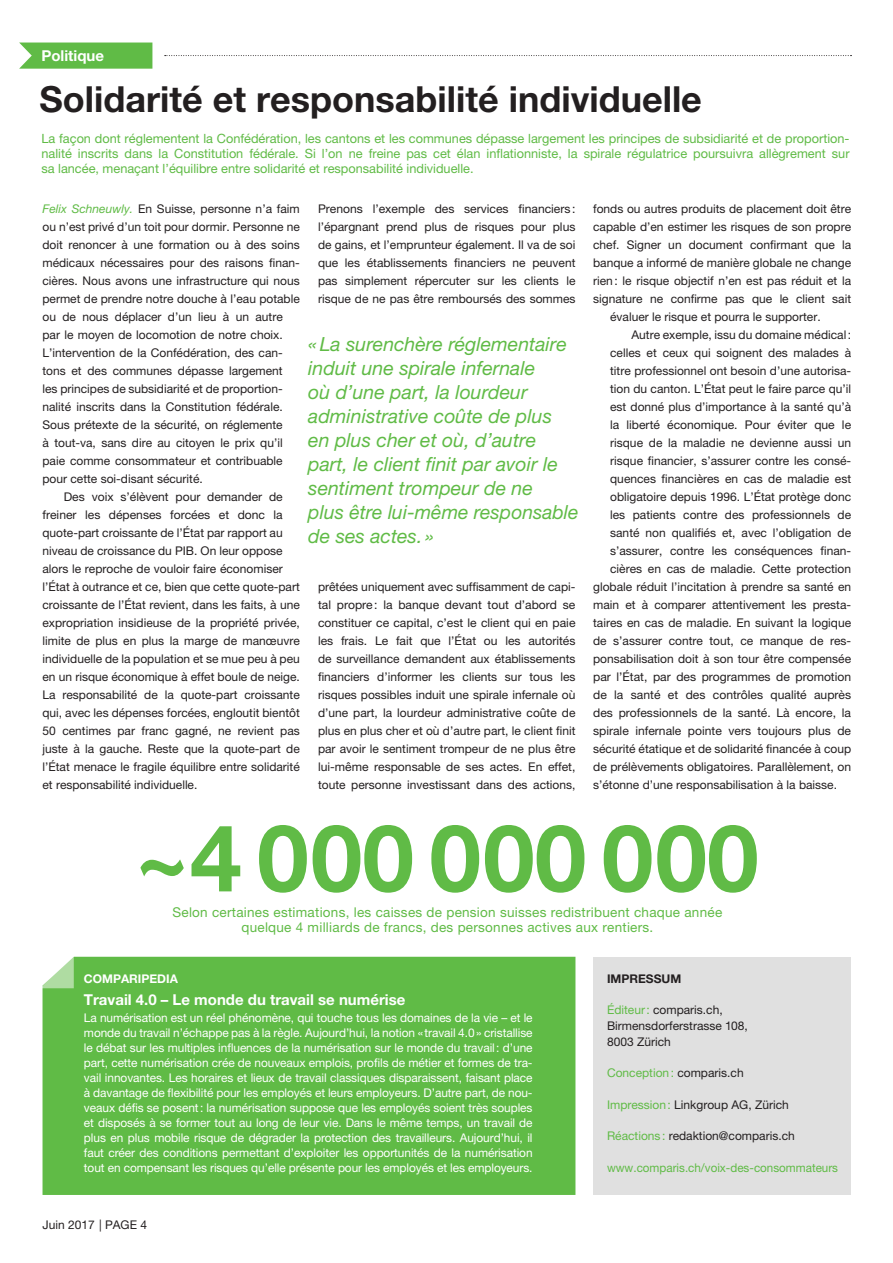
<style>
.page{position:relative;width:893px;height:1263px;background:#fff}
.page>*{position:absolute;margin:0;border:0;box-sizing:border-box;transform-origin:0 0}
.t1{font:700 93px "Helvetica Neue LT Pro";letter-spacing:.01em;color:#60bb46}
.t2{font:700 36px "Helvetica Neue LT Pro";color:#231f20}
.t3{font:italic 19.5px/24px "Helvetica Neue LT Pro";color:#60bb46}
.t4{font:700 15px "Helvetica Neue LT Pro";color:#fff}
.t5{font:13.5px/15px "Helvetica Neue LT Pro";letter-spacing:.02em;color:#60bb46;text-align:center}
.t6{font:12.75px/15px "Helvetica Neue LT Pro";color:#60bb46;text-align:justify}
.t7{font:12px/18px "Helvetica Neue LT Pro";color:#231f20}
.t8{font:12px/15px "Helvetica Neue LT Pro";letter-spacing:-.005em;color:#fff;text-align:justify}
.t9{font:12px "Helvetica Neue LT Pro";color:#60bb46}
.t10{font:700 12px "Helvetica Neue LT Pro";color:#fff}
.t11{font:700 12px "Helvetica Neue LT Pro";color:#231f20}
.s1{font-style:italic;color:#60bb46}
.s2{color:#60bb46}
.s3{color:#231f20}
</style>
<div class="page">
<svg style="left:19px;top:43px;width:133px;height:26px;background:#69bf51"></svg>
<div style="left:593px;top:957px;width:257px;height:237px;background:#e0e0e0"></div>
<div style="left:43px;top:957px;width:532px;height:238px;background:#60bb46"></div>
<div style="left:84px;top:974px;width:449px;height:35px;background:#60bb46"></div>
<svg style="left:42px;top:957px;width:32px;height:31px"></svg>
<svg style="left:165px;top:55px;width:686px;height:1px"></svg>
<p class="t4" style="left:41px;top:46px;width:64px">Politique</p>
<h2 class="t2" style="left:40px;top:77px;width:664px">Solidarité et responsabilité individuelle</h2>
<p class="t6" style="left:41px;top:131px;width:810px">La façon dont réglementent la Confédération, les cantons et les communes dépasse largement les principes de subsidiarité et de proportion&shy;nalité inscrits dans la Constitution fédérale. Si l’on ne freine pas cet élan inflationniste, la spirale régulatrice poursuivra allègrement sur sa lancée, menaçant l’équilibre entre solidarité et responsabilité individuelle.</p>
<p class="t7" style="left:43px;top:199px;width:259px"><span class="s1">Felix Schneuwly.</span> En Suisse, personne n’a faim ou n’est privé d’un toit pour dormir. Personne ne doit renoncer à une formation ou à des soins médicaux nécessaires pour des raisons finan&shy;cières. Nous avons une infrastructure qui nous permet de prendre notre douche à l’eau potable ou de nous déplacer d’un lieu à un autre par le moyen de locomotion de notre choix.<br>L’intervention de la Confédération, des can&shy;tons et des communes dépasse largement les principes de subsidiarité et de proportion&shy;nalité inscrits dans la Constitution fédérale.<br>Sous prétexte de la sécurité, on réglemente<br>à tout-va, sans dire au citoyen le prix qu’il paie comme consommateur et contribuable pour cette soi-disant sécurité.</p>
<p class="t7" style="left:43px;top:487px;width:259px;text-indent:21px">Des voix s’élèvent pour demander de freiner les dépenses forcées et donc la quote-part croissante de l’État par rapport au niveau de croissance du PIB. On leur oppose alors le reproche de vouloir faire économiser l’État à outrance et ce, bien que cette quote-part croissante de l’État revient, dans les faits, à une expropriation insidieuse de la propriété privée, limite de plus en plus la marge de manœuvre individuelle de la population et se mue peu à peu en un risque économique à effet boule de neige.<br>La responsabilité de la quote-part croissante qui, avec les dépenses forcées, engloutit bientôt 50 centimes par franc gagné, ne revient pas juste à la gauche. Reste que la quote-part de l’État menace le fragile équilibre entre solidarité et responsabilité individuelle.</p>
<p class="t7" style="left:318px;top:199px;width:259px;text-align:justify">Prenons l’exemple des services financiers: l’épargnant prend plus de risques pour plus de gains, et l’emprunteur également. Il va de soi que les établissements financiers ne peuvent pas simplement répercuter sur les clients le risque de ne pas être remboursés des sommes</p>
<p class="t3" style="left:308px;top:332px;width:272px">«La surenchère réglementaire induit une spirale infernale<br>où d’une part, la lourdeur administrative coûte de plus<br>en plus cher et où, d’autre part, le client finit par avoir le sentiment trompeur de ne<br>plus être lui-même responsable de ses actes. »</p>
<p class="t7" style="left:318px;top:577px;width:259px;text-align:justify">prêtées uniquement avec suffisamment de capi&shy;tal propre: la banque devant tout d’abord se constituer ce capital, c’est le client qui en paie les frais. Le fait que l’État ou les autorités de surveillance demandent aux établissements financiers d’informer les clients sur tous les risques possibles induit une spirale infernale où d’une part, la lourdeur administrative coûte de plus en plus cher et où d’autre part, le client finit par avoir le sentiment trompeur de ne plus être lui-même responsable de ses actes. En effet, toute personne investissant dans des actions,</p>
<p class="t7" style="left:593px;top:199px;width:259px">fonds ou autres produits de placement doit être</p>
<p class="t7" style="left:593px;top:217px;width:259px">capable d’en estimer les risques de son propre</p>
<p class="t7" style="left:593px;top:235px;width:260px">chef. Signer un document confirmant que la</p>
<p class="t7" style="left:593px;top:253px;width:259px">banque a informé de manière globale ne change</p>
<p class="t7" style="left:593px;top:271px;width:259px">rien: le risque objectif n’en est pas réduit et la</p>
<p class="t7" style="left:593px;top:289px;width:260px">signature ne confirme pas que le client sait</p>
<p class="t7" style="left:610px;top:307px;width:212px">évaluer le risque et pourra le supporter.</p>
<p class="t7" style="left:631px;top:325px;width:221px">Autre exemple, issu du domaine médical:</p>
<p class="t7" style="left:610px;top:343px;width:242px">celles et ceux qui soignent des malades à</p>
<p class="t7" style="left:610px;top:361px;width:242px">titre professionnel ont besoin d’une autorisa-</p>
<p class="t7" style="left:610px;top:379px;width:242px">tion du canton. L’État peut le faire parce qu’il</p>
<p class="t7" style="left:610px;top:397px;width:242px">est donné plus d’importance à la santé qu’à</p>
<p class="t7" style="left:610px;top:415px;width:242px">la liberté économique. Pour éviter que le</p>
<p class="t7" style="left:610px;top:433px;width:242px">risque de la maladie ne devienne aussi un</p>
<p class="t7" style="left:610px;top:451px;width:242px">risque financier, s’assurer contre les consé-</p>
<p class="t7" style="left:610px;top:469px;width:242px">quences financières en cas de maladie est</p>
<p class="t7" style="left:610px;top:487px;width:242px">obligatoire depuis 1996. L’État protège donc</p>
<p class="t7" style="left:610px;top:505px;width:242px">les patients contre des professionnels de</p>
<p class="t7" style="left:610px;top:523px;width:242px">santé non qualifiés et, avec l’obligation de</p>
<p class="t7" style="left:610px;top:541px;width:242px">s’assurer, contre les conséquences finan-</p>
<p class="t7" style="left:610px;top:559px;width:242px">cières en cas de maladie. Cette protection</p>
<p class="t7" style="left:593px;top:577px;width:259px">globale réduit l’incitation à prendre sa santé en</p>
<p class="t7" style="left:593px;top:595px;width:259px">main et à comparer attentivement les presta-</p>
<p class="t7" style="left:593px;top:613px;width:259px">taires en cas de maladie. En suivant la logique</p>
<p class="t7" style="left:593px;top:631px;width:258px">de s’assurer contre tout, ce manque de res-</p>
<p class="t7" style="left:593px;top:649px;width:259px">ponsabilisation doit à son tour être compensée</p>
<p class="t7" style="left:593px;top:667px;width:259px">par l’État, par des programmes de promotion</p>
<p class="t7" style="left:593px;top:685px;width:259px">de la santé et des contrôles qualité auprès</p>
<p class="t7" style="left:593px;top:703px;width:259px">des professionnels de la santé. Là encore, la</p>
<p class="t7" style="left:593px;top:721px;width:259px">spirale infernale pointe vers toujours plus de</p>
<p class="t7" style="left:593px;top:739px;width:259px">sécurité étatique et de solidarité financée à coup</p>
<p class="t7" style="left:593px;top:757px;width:259px">de prélèvements obligatoires. Parallèlement, on</p>
<p class="t7" style="left:593px;top:775px;width:245px">s’étonne d’une responsabilisation à la baisse.</p>
<h1 class="t1" style="left:134px;top:801px;width:626px">~4 000 000 000</h1>
<p class="t5" style="left:172px;top:904px;width:551px">Selon certaines estimations, les caisses de pension suisses redistribuent chaque année quelque 4 milliards de francs, des personnes actives aux rentiers.</p>
<p class="t10" style="left:84px;top:971px;width:95px">COMPARIPEDIA</p>
<p class="t4" style="left:84px;top:991px;width:323px">Travail 4.0 – Le monde du travail se numérise</p>
<p class="t8" style="left:84px;top:1010px;width:450px">La numérisation est un réel phénomène, qui touche tous les domaines de la vie – et le monde du travail n’échappe pas à la règle. Aujourd’hui, la notion «travail 4.0» cristallise le débat sur les multiples influences de la numérisation sur le monde du travail: d’une part, cette numérisation crée de nouveaux emplois, profils de métier et formes de tra&shy;vail innovantes. Les horaires et lieux de travail classiques disparaissent, faisant place à davantage de flexibilité pour les employés et leurs employeurs. D’autre part, de nou&shy;veaux défis se posent: la numérisation suppose que les employés soient très souples et disposés à se former tout au long de leur vie. Dans le même temps, un travail de plus en plus mobile risque de dégrader la protection des travailleurs. Aujourd’hui, il faut créer des conditions permettant d’exploiter les opportunités de la numérisation tout en compensant les risques qu’elle présente pour les employés et les employeurs.</p>
<p class="t7" style="left:43px;top:1215px;width:106px">Juin 2017 | PAGE 4</p>
<p class="t11" style="left:607px;top:971px;width:76px">IMPRESSUM</p>
<p class="t7" style="left:607px;top:1002px;width:142px;line-height:15.8px"><span class="s2">Éditeur:</span> comparis.ch,<br>Birmensdorferstrasse 108,<br>8003 Zürich</p>
<p class="t9" style="left:607px;top:1066px;width:138px">Conception: <span class="s3">comparis.ch</span></p>
<p class="t7" style="left:607px;top:1095px;width:183px"><span class="s2">Impression:</span> Linkgroup AG, Zürich</p>
<p class="t7" style="left:607px;top:1127px;width:189px"><span class="s2">Réactions :</span> redaktion@comparis.ch</p>
<p class="t9" style="left:607px;top:1160px;width:233px">www.comparis.ch/voix-des-consommateurs</p>
</div>
